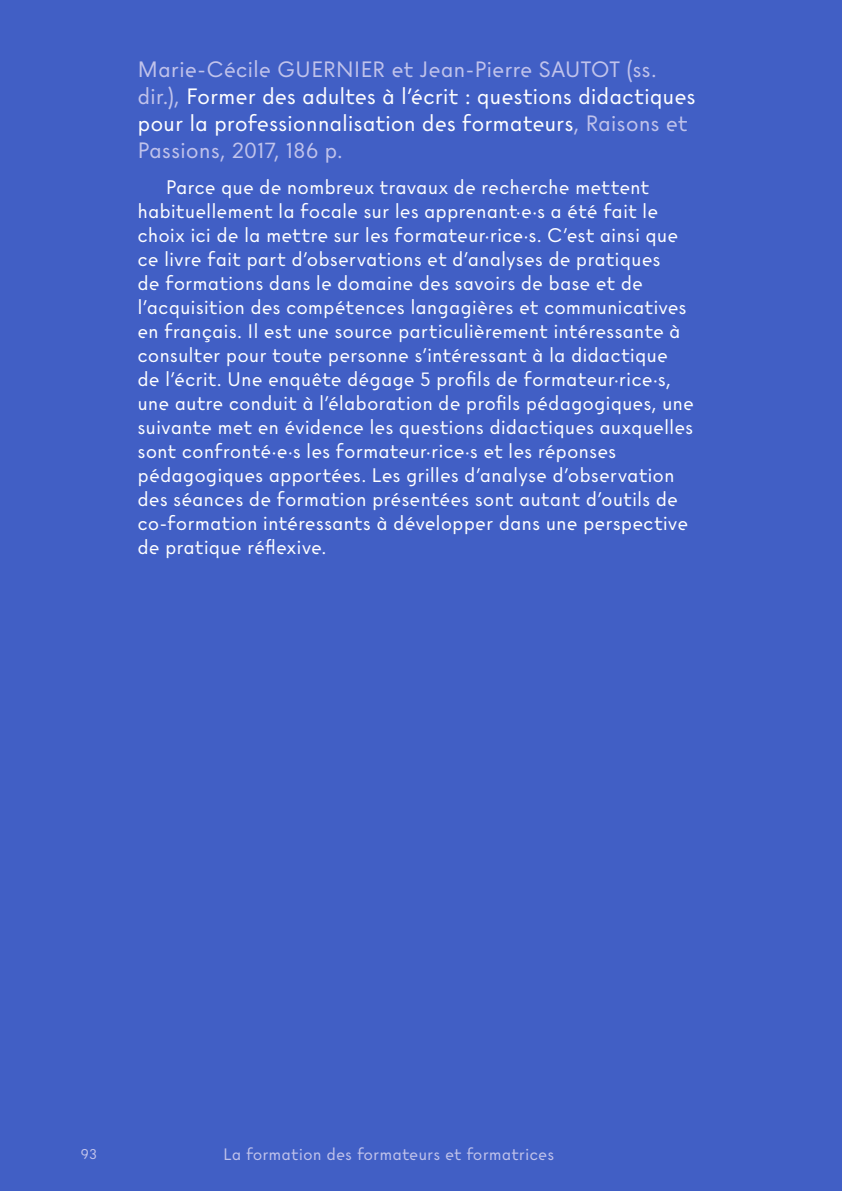
<style>
.page{position:relative;width:842px;height:1191px;background:#415fc5}
.page>*{position:absolute;margin:0;border:0;box-sizing:border-box;transform-origin:0 0}
.t1{font:21.6px/27px "Certeau";letter-spacing:-.01em;color:#fff}
.t2{font:19px/24px "Certeau";color:#fff}
.t3{font:16px "Certeau";color:#c1c3eb}
.t4{font:14px "Certeau";color:#c1c3eb}
.s1{color:#c1c3eb}
</style>
<div class="page">
<p class="t1" style="left:137px;top:56px;width:560px"><span class="s1">Marie-Cécile GUERNIER et Jean-Pierre SAUTOT (ss. dir.),</span> Former des adultes à l’écrit : questions didactiques pour la professionnalisation des formateurs<span class="s1">, Raisons et Passions, 2017, 186 p.</span></p>
<p class="t2" style="left:137px;top:175px;width:558px;text-indent:28px">Parce que de nombreux travaux de recherche mettent habituellement la focale sur les apprenant·e·s a été fait le choix ici de la mettre sur les formateur·rice·s. C’est ainsi que ce livre fait part d’observations et d’analyses de pratiques<br>de formations dans le domaine des savoirs de base et de l’acquisition des compétences langagières et communicatives en français. Il est une source particulièrement intéressante à consulter pour toute personne s’intéressant à la didactique de l’écrit. Une enquête dégage 5 profils de formateur·rice·s, une autre conduit à l’élaboration de profils pédagogiques, une suivante met en évidence les questions didactiques auxquelles sont confronté·e·s les formateur·rice·s et les réponses pédagogiques apportées. Les grilles d’analyse d’observation des séances de formation présentées sont autant d’outils de co-formation intéressants à développer dans une perspective de pratique réflexive.</p>
<p class="t4" style="left:81px;top:1146px;width:18px">93</p>
<p class="t3" style="left:223px;top:1145px;width:333px">La formation des formateurs et formatrices</p>
</div>
